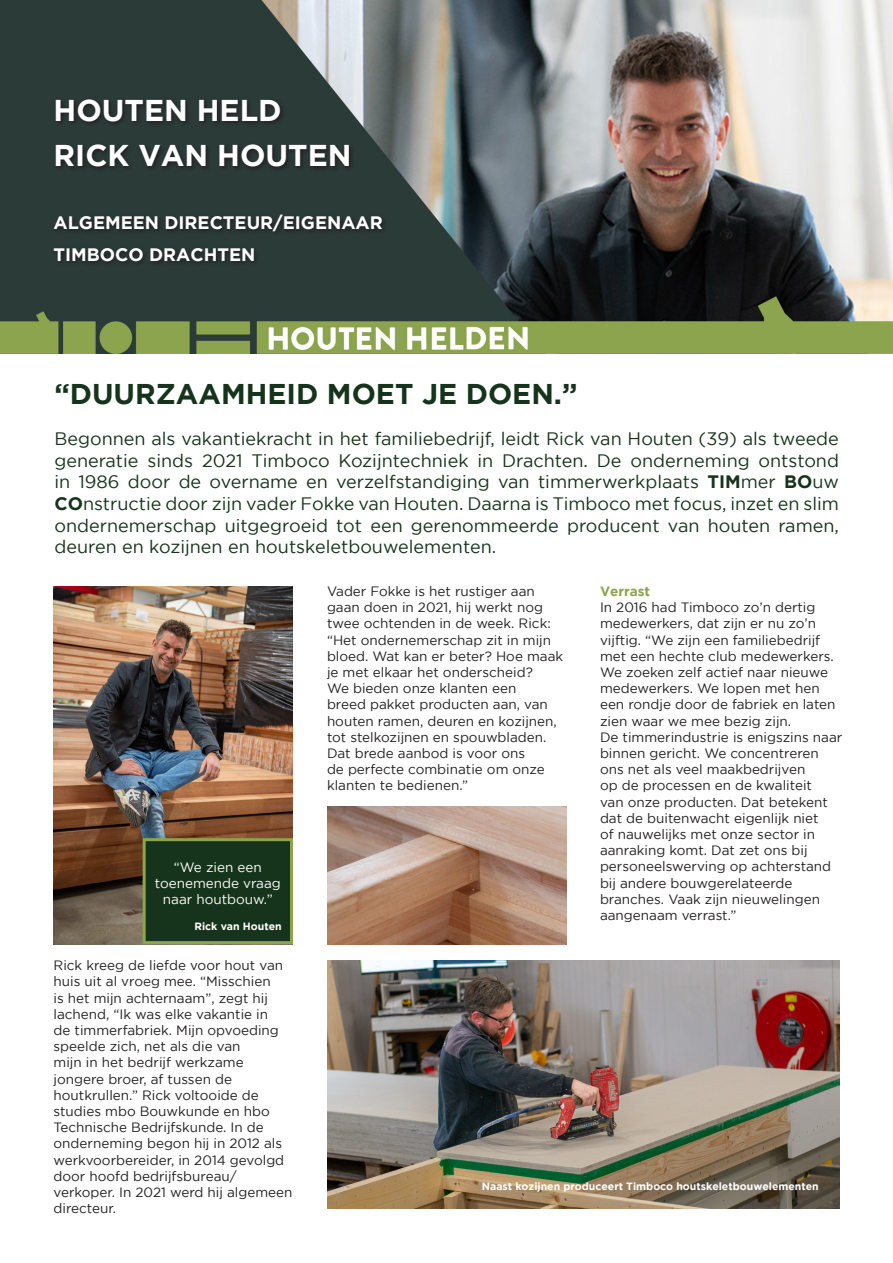
<style>
.page{position:relative;width:893px;height:1263px;background:#fff}
.page>*{position:absolute;margin:0;border:0;box-sizing:border-box;transform-origin:0 0}
.t1{font:700 30px "Gotham";color:#fff}
.t2{font:700 28.5px "Gotham";color:#16341b}
.t3{font:18px/21.6px "Gotham";color:#16341b;text-align:justify}
.t4{font:700 18px "Gotham";color:#fff}
.t5{font:13.5px/16.2px "Gotham";color:#231f20}
.t6{font:13.5px/16.2px "Gotham";color:#fff;text-align:center}
.t7{font:700 13.5px "Gotham";color:#8ca44e}
.t8{font:700 10.5px "Gotham";color:#fff}
.s1{font-weight:700}
</style>
<div class="page">
<img style="left:0;top:0;width:893px;height:354px">
<svg style="left:51px;top:97px;width:336px;height:170px;background:#2b3836"></svg>
<img style="left:54px;top:586px;width:239px;height:358px">
<img style="left:327px;top:960px;width:512px;height:249px">
<img style="left:327px;top:806px;width:239px;height:138px">
<div style="left:144px;top:840px;width:147px;height:102px;background:#16341b"></div>
<div style="left:143px;top:838px;width:150px;height:106px;border:3px solid #8ca44e"></div>
<p class="t1" style="left:54px;top:93px;width:230px">HOUTEN HELD</p>
<p class="t1" style="left:54px;top:138px;width:299px">RICK VAN HOUTEN</p>
<p class="t4" style="left:54px;top:213px;width:331px">ALGEMEEN DIRECTEUR/EIGENAAR</p>
<p class="t4" style="left:54px;top:244px;width:203px">TIMBOCO DRACHTEN</p>
<p class="t2" style="left:54px;top:377px;width:524px">“DUURZAAMHEID MOET JE DOEN.”</p>
<p class="t3" style="left:54px;top:428px;width:786px">Begonnen als vakantiekracht in het familiebedrijf, leidt Rick van Houten (39) als tweede generatie sinds 2021 Timboco Kozijntechniek in Drachten. De onderneming ontstond in 1986 door de overname en verzelfstandiging van timmerwerkplaats <span class="s1">TIM</span>mer <span class="s1">BO</span>uw <span class="s1">CO</span>nstructie door zijn vader Fokke van Houten. Daarna is Timboco met focus, inzet en slim ondernemerschap uitgegroeid tot een gerenommeerde producent van houten ramen, deuren en kozijnen en houtskeletbouwelementen.</p>
<p class="t6" style="left:155px;top:859px;width:128px">“We zien een toenemende vraag naar houtbouw.”</p>
<p class="t8" style="left:195px;top:921px;width:89px">Rick van Houten</p>
<p class="t5" style="left:54px;top:957px;width:240px">Rick kreeg de liefde voor hout van huis uit al vroeg mee. “Misschien<br>is het mijn achternaam”, zegt hij lachend, “Ik was elke vakantie in<br>de timmerfabriek. Mijn opvoeding speelde zich, net als die van<br>mijn in het bedrijf werkzame jongere broer, af tussen de houtkrullen.” Rick voltooide de studies mbo Bouwkunde en hbo<br>Technische Bedrijfskunde. In de onderneming begon hij in 2012 als werkvoorbereider, in 2014 gevolgd door hoofd bedrijfsbureau/ verkoper. In 2021 werd hij algemeen directeur.</p>
<p class="t5" style="left:327px;top:583px;width:238px">Vader Fokke is het rustiger aan gaan doen in 2021, hij werkt nog twee ochtenden in de week. Rick: “Het ondernemerschap zit in mijn bloed. Wat kan er beter? Hoe maak je met elkaar het onderscheid?<br>We bieden onze klanten een<br>breed pakket producten aan, van houten ramen, deuren en kozijnen, tot stelkozijnen en spouwbladen.<br>Dat brede aanbod is voor ons<br>de perfecte combinatie om onze klanten te bedienen.”</p>
<p class="t7" style="left:600px;top:583px;width:52px">Verrast</p>
<p class="t5" style="left:600px;top:599px;width:237px">In 2016 had Timboco zo’n dertig medewerkers, dat zijn er nu zo’n vijftig. “We zijn een familiebedrijf met een hechte club medewerkers.<br>We zoeken zelf actief naar nieuwe medewerkers. We lopen met hen een rondje door de fabriek en laten zien waar we mee bezig zijn.</p>
<p class="t5" style="left:600px;top:729px;width:244px">De timmerindustrie is enigszins naar binnen gericht. We concentreren ons net als veel maakbedrijven<br>op de processen en de kwaliteit<br>van onze producten. Dat betekent dat de buitenwacht eigenlijk niet<br>of nauwelijks met onze sector in aanraking komt. Dat zet ons bij personeelswerving op achterstand bij andere bouwgerelateerde branches. Vaak zijn nieuwelingen aangenaam verrast.”</p>
<p class="t8" style="left:482px;top:1180px;width:338px">Naast kozijnen produceert Timboco houtskeletbouwelementen</p>
</div>
